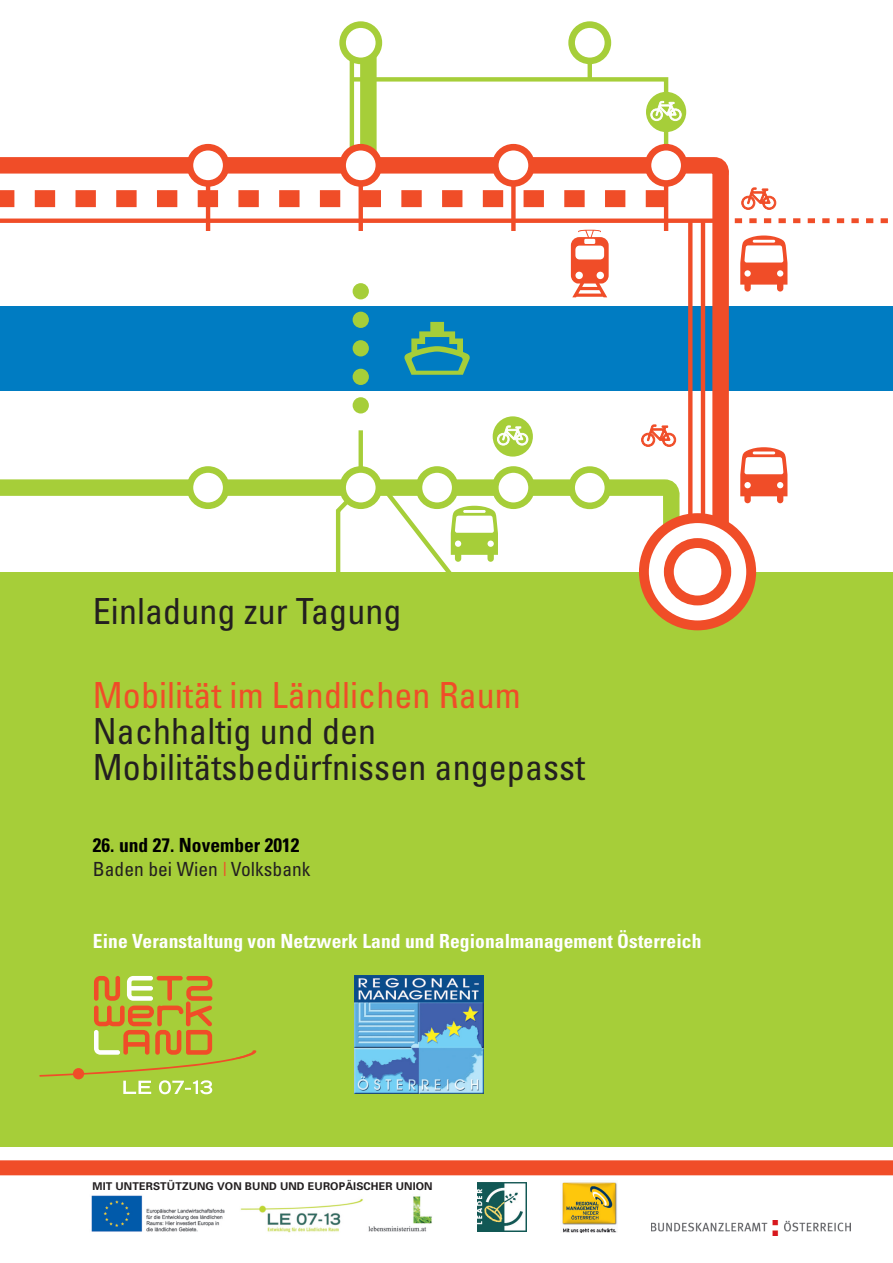
<style>
.page{position:relative;width:893px;height:1263px;background:#fff}
.page>*{position:absolute;margin:0;border:0;box-sizing:border-box;transform-origin:0 0}
.t1{font:condensed 36px/36px "Univers";color:#231f20}
.t2{font:condensed 36px "Univers";color:#f04d28}
.t3{font:700 condensed 19.5px "Univers";letter-spacing:.005em;color:#fff}
.t4{font:700 condensed 19.5px/24px "Univers";color:#000}
.t5{font:700 10.65px "Univers";letter-spacing:.01em;color:#231f20}
.s1{font-weight:400;color:#231f20}
.s2{font-weight:400;color:#f04d28}
</style>
<div class="page">
<div style="left:0;top:572px;width:893px;height:575px;background:#a6ce39"></div>
<img style="left:91px;top:1195px;width:341px;height:38px">
<img style="left:478px;top:1183px;width:48px;height:48px">
<div style="left:0;top:1160px;width:893px;height:15px;background:#f04d28"></div>
<img style="left:354px;top:975px;width:129px;height:119px">
<svg style="left:39px;top:976px;width:217px;height:118px"></svg>
<img style="left:651px;top:1220px;width:199px;height:16px">
<img style="left:562px;top:1182px;width:55px;height:50px">
<div style="left:0;top:306px;width:893px;height:84px;background:#007cc2"></div>
<svg style="left:740px;top:447px;width:47px;height:56px"></svg>
<svg style="left:740px;top:235px;width:47px;height:57px"></svg>
<svg style="left:689px;top:157px;width:49px;height:379px"></svg>
<svg style="left:0;top:21px;width:689px;height:528px"></svg>
<div style="left:190px;top:469px;width:36px;height:37px;background:#fff;border-radius:50%"></div>
<div style="left:187px;top:466px;width:42px;height:43px;border:7px solid #a6ce39;border-radius:50%"></div>
<svg style="left:419px;top:469px;width:36px;height:37px"></svg>
<div style="left:416px;top:466px;width:42px;height:43px;border:7px solid #a6ce39;border-radius:50%"></div>
<div style="left:495px;top:469px;width:37px;height:37px;background:#fff;border-radius:50%"></div>
<div style="left:492px;top:466px;width:43px;height:43px;border:7px solid #a6ce39;border-radius:50%"></div>
<div style="left:343px;top:25px;width:36px;height:36px;background:#fff;border-radius:50%"></div>
<div style="left:339px;top:21px;width:43px;height:43px;border:7px solid #a6ce39;border-radius:50%"></div>
<svg style="left:347px;top:75px;width:339px;height:95px"></svg>
<div style="left:646px;top:92px;width:40px;height:40px;border:2px solid #a6ce39;border-radius:50%"></div>
<hr style="left:206px;top:166px;width:4px;height:65px;background:#f04d28">
<hr style="left:359px;top:166px;width:4px;height:65px;background:#f04d28">
<div style="left:511px;top:166px;width:5px;height:65px;background:#f04d28"></div>
<hr style="left:664px;top:166px;width:4px;height:65px;background:#f04d28">
<div style="left:190px;top:147px;width:36px;height:36px;background:#fff;border-radius:50%"></div>
<div style="left:187px;top:144px;width:42px;height:43px;border:7px solid #f04d28;border-radius:50%"></div>
<div style="left:495px;top:147px;width:37px;height:36px;background:#fff;border-radius:50%"></div>
<div style="left:492px;top:144px;width:43px;height:43px;border:7px solid #f04d28;border-radius:50%"></div>
<div style="left:343px;top:147px;width:36px;height:36px;background:#fff;border-radius:50%"></div>
<div style="left:339px;top:144px;width:43px;height:43px;border:7px solid #f04d28;border-radius:50%"></div>
<div style="left:648px;top:147px;width:36px;height:36px;background:#fff;border-radius:50%"></div>
<div style="left:645px;top:144px;width:42px;height:43px;border:7px solid #f04d28;border-radius:50%"></div>
<svg style="left:0;top:219px;width:719px;height:4px;background:#f0502b"></svg>
<svg style="left:719px;top:218px;width:169px;height:5px"></svg>
<svg style="left:0;top:190px;width:664px;height:17px"></svg>
<hr style="left:359px;top:430px;width:4px;height:58px;background:#a6ce39">
<div style="left:353px;top:397px;width:16px;height:16px;background:#a6ce39;border-radius:50%"></div>
<div style="left:353px;top:369px;width:16px;height:16px;background:#a6ce39;border-radius:50%"></div>
<div style="left:353px;top:340px;width:16px;height:16px;background:#a6ce39;border-radius:50%"></div>
<div style="left:353px;top:312px;width:16px;height:16px;background:#a6ce39;border-radius:50%"></div>
<div style="left:353px;top:283px;width:16px;height:16px;background:#a6ce39;border-radius:50%"></div>
<svg style="left:571px;top:230px;width:38px;height:67px"></svg>
<hr style="left:701px;top:221px;width:4px;height:299px;background:#f04d28">
<svg style="left:688px;top:221px;width:4px;height:293px"></svg>
<div style="left:572px;top:470px;width:36px;height:36px;background:#fff;border-radius:50%"></div>
<div style="left:568px;top:466px;width:43px;height:43px;border:7px solid #a6ce39;border-radius:50%"></div>
<svg style="left:334px;top:481px;width:33px;height:91px"></svg>
<svg style="left:377px;top:481px;width:121px;height:91px"></svg>
<div style="left:343px;top:469px;width:36px;height:37px;background:#fff;border-radius:50%"></div>
<div style="left:339px;top:466px;width:43px;height:43px;border:7px solid #a6ce39;border-radius:50%"></div>
<svg style="left:644px;top:518px;width:107px;height:107px"></svg>
<div style="left:639px;top:513px;width:117px;height:117px;border:10px solid #f04d28;border-radius:50%"></div>
<svg style="left:669px;top:543px;width:57px;height:57px"></svg>
<div style="left:664px;top:538px;width:67px;height:67px;border:10px solid #f04d28;border-radius:50%"></div>
<svg style="left:493px;top:417px;width:39px;height:39px"></svg>
<div style="left:493px;top:416px;width:40px;height:41px;border:2px solid #a6ce39;border-radius:50%"></div>
<svg style="left:741px;top:187px;width:35px;height:23px"></svg>
<p class="t1" style="left:93px;top:597px;width:310px">Einladung zur Tagung</p>
<p class="t2" style="left:93px;top:682px;width:430px">Mobilität im Ländlichen Raum</p>
<p class="t1" style="left:93px;top:717px;width:494px">Nachhaltig und den<br>Mobilitätsbedürfnissen angepasst</p>
<p class="t4" style="left:93px;top:835px;width:219px">26. und 27. November 2012<br><span class="s1">Baden bei Wien</span> <span class="s2">|</span> <span class="s1">Volksbank</span></p>
<p class="t3" style="left:93px;top:934px;width:610px">Eine Veranstaltung von Netzwerk Land und Regionalmanagement Österreich</p>
<p class="t5" style="left:92px;top:1183px;width:342px">MIT UNTERSTÜTZUNG VON BUND UND EUROPÄISCHER UNION</p>
</div>
